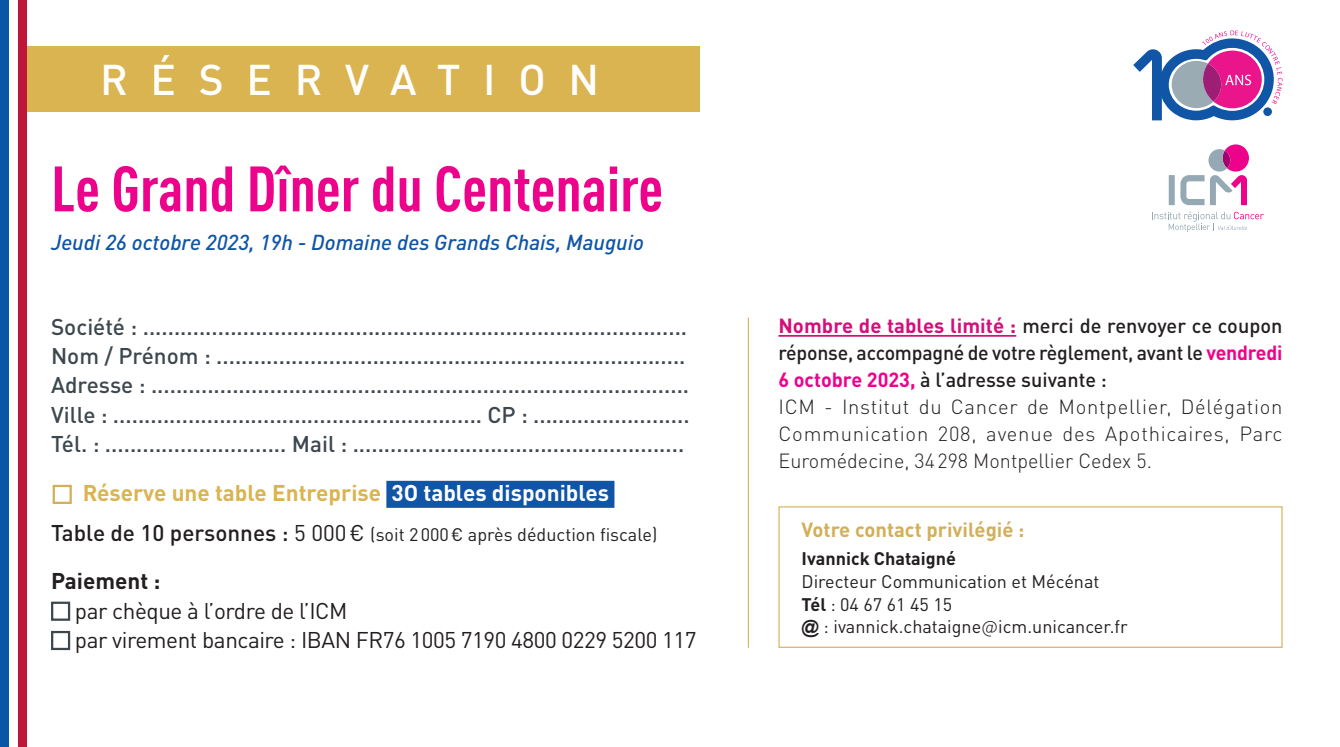
<style>
.page{position:relative;width:1340px;height:747px;background:#fff}
.page>*{position:absolute;margin:0;border:0;box-sizing:border-box;transform-origin:0 0}
.t1{font:700 condensed 63px "DINOT";color:#ed028c}
.t2{font:500 42.3px "DINOT";letter-spacing:.535em;color:#fff}
.t3{font:500 22.5px/29.2px "DINOT";color:#3d474e}
.t4{font:22.5px/29.2px "DINOT";letter-spacing:-.02em;color:#231f20}
.t5{font:700 22.5px "DINOT";color:#d9b451}
.t6{font:700 22.5px "DINOT";color:#231f20}
.t7{font:italic 500 21.38px "DINOT";color:#1055a6}
.t8{font:300 20.25px/27px "DINOT";letter-spacing:.035em;color:#231f20}
.t9{font:700 20.25px "DINOT";color:#d2af59}
.t10{font:18px/22.5px "DINOT";color:#231f20}
.t11{font:700 18px "DINOT";color:#231f20}
.s1{font-weight:700;color:#d30f7b}
.s2{font-weight:500}
.s3{font-weight:700;color:#ed028c}
.s4{color:#fff}
.s5{font-weight:500;font-size:22.5px}
.s6{font-size:22.5px}
.s7{font-weight:700}
.s8{font-family:"Arial";font-weight:700}
.s9{font-weight:300}
</style>
<div class="page">
<hr style="left:747px;top:317px;width:2px;height:330px;background:#d9b451">
<hr style="left:778px;top:335px;width:238px;height:1px;background:#d30f7b">
<div style="left:778px;top:506px;width:504px;height:141px;border:1px solid #d2af59"></div>
<div style="left:386px;top:480px;width:228px;height:27px;background:#1055a6"></div>
<div style="left:53px;top:484px;width:19px;height:19px;border:2px solid #d2af59"></div>
<div style="left:51px;top:601px;width:19px;height:19px;border:2px solid #3d474e"></div>
<div style="left:51px;top:630px;width:19px;height:19px;border:2px solid #3d474e"></div>
<div style="left:0;top:46px;width:699px;height:66px;background:#d9b450"></div>
<svg style="left:1133px;top:30px;width:149px;height:90px"></svg>
<svg style="left:1152px;top:211px;width:111px;height:21px"></svg>
<div style="left:1168px;top:175px;width:6px;height:30px;background:#95a9b4"></div>
<svg style="left:1180px;top:144px;width:68px;height:61px"></svg>
<div style="left:0;top:0;width:9px;height:746px;background:#0856a5"></div>
<div style="left:9px;top:0;width:9px;height:746px;background:#fff"></div>
<div style="left:18px;top:0;width:9px;height:746px;background:#bd1638"></div>
<h2 class="t2" style="left:100px;top:53px;width:500px">RÉSERVATION</h2>
<h1 class="t1" style="left:51px;top:151px;width:613px">Le Grand Dîner du Centenaire</h1>
<p class="t7" style="left:51px;top:228px;width:594px">Jeudi 26 octobre 2023, 19h - Domaine des Grands Chais, Mauguio</p>
<p class="t3" style="left:51px;top:311px;width:640px">Société : .......................................................................................<br>Nom / Prénom : ...........................................................................<br>Adresse : ......................................................................................<br>Ville : ........................................................... CP : .........................<br>Tél. : ............................. Mail : .....................................................</p>
<p class="t8" style="left:778px;top:312px;width:505px"><span class="s1">Nombre de tables limité :</span> <span class="s2">merci de renvoyer ce coupon réponse, accompagné de votre règlement, avant le</span> <span class="s3">vendredi 6 octobre 2023,</span> <span class="s2">à l’adresse suivante :<br></span>ICM - Institut du Cancer de Montpellier, Délégation Communication 208, avenue des Apothicaires, Parc Euromédecine, 34298 Montpellier Cedex 5.</p>
<p class="t5" style="left:83px;top:478px;width:528px">Réserve une table Entreprise <span class="s4">3O tables disponibles</span></p>
<p class="t10" style="left:51px;top:522px;width:608px"><span class="s5">Table de 10 personnes :</span> <span class="s6">5 000€</span> (soit 2000€ après déduction fiscale)</p>
<p class="t6" style="left:51px;top:566px;width:111px">Paiement :</p>
<p class="t4" style="left:75px;top:595px;width:623px">par chèque à l’ordre de l’ICM<br>par virement bancaire : IBAN FR76 1005 7190 4800 0229 5200 117</p>
<p class="t9" style="left:801px;top:515px;width:224px">Votre contact privilégié :</p>
<p class="t11" style="left:801px;top:547px;width:156px">Ivannick Chataigné</p>
<p class="t10" style="left:801px;top:569px;width:328px">Directeur Communication et Mécénat<br><span class="s7">Tél</span> : 04 67 61 45 15<br><span class="s8">@</span> : ivannick.chataigne<span class="s9">@</span>icm.unicancer.fr</p>
</div>
